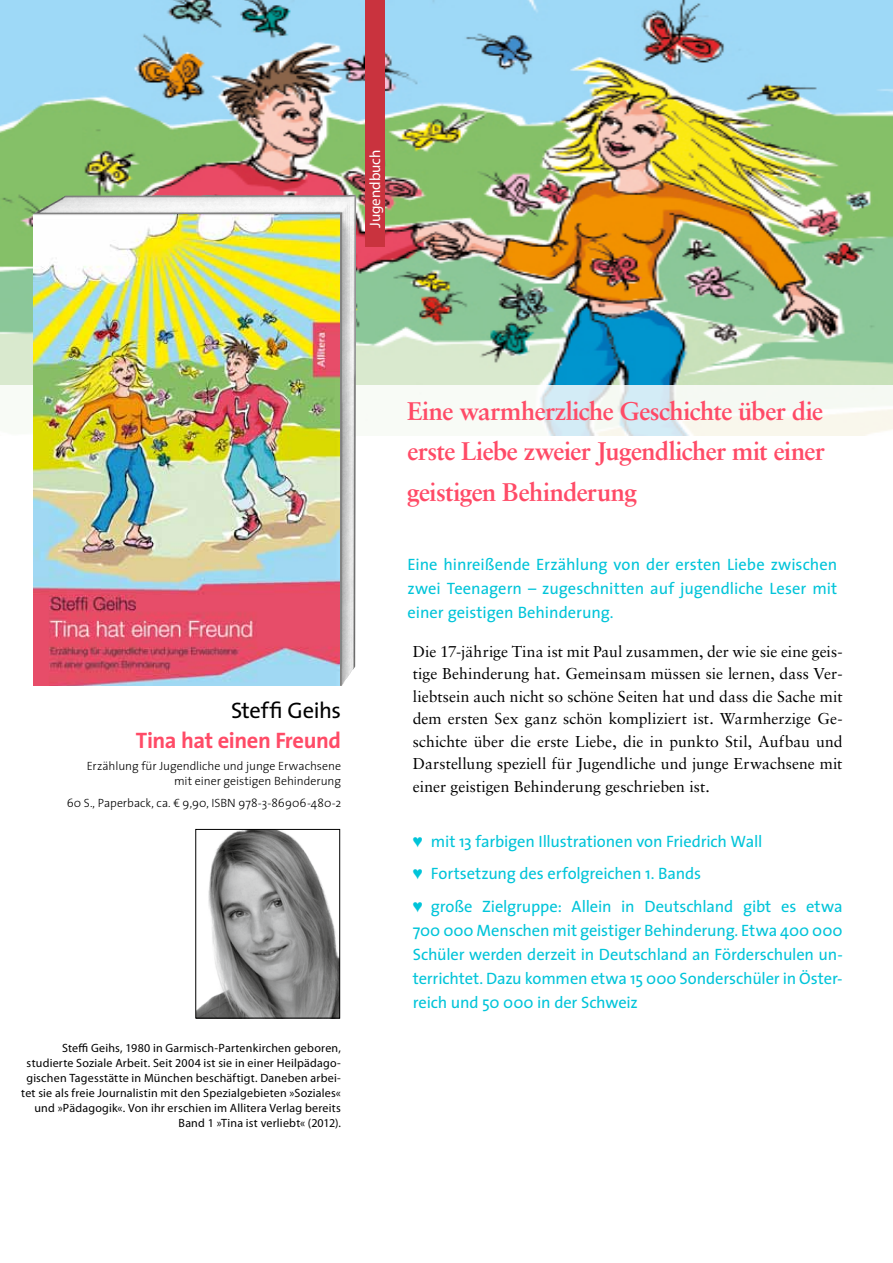
<style>
.page{position:relative;width:893px;height:1263px;background:#fff}
.page>*{position:absolute;margin:0;border:0;box-sizing:border-box;transform-origin:0 0}
.t1{font:700 25.5px/40.5px "Sabon";letter-spacing:-.025em;color:#ff4b67;text-align:justify}
.t2{font:700 22.5px "The Sans";letter-spacing:-.02em;color:#ff4b67}
.t3{font:22.5px "The Sans";letter-spacing:-.015em;color:#000}
.t4{font:16.5px/24px "The Sans";letter-spacing:-.01em;color:#00c4d9;text-align:justify}
.t5{font:15.75px/22.5px "Sabon";color:#000;text-align:justify}
.t6{font:15px "Myriad Pro";color:#fff}
.t7{font:12px/15px "Myriad Pro";letter-spacing:.02em;color:#000;text-align:right}
.t8{font:300 12px/14.4px "The Sans";color:#000;text-align:right}
.s1{font-family:"Times New Roman"}
</style>
<div class="page">
<img style="left:198px;top:831px;width:140px;height:185px">
<div style="left:196px;top:829px;width:144px;height:189px;border:1px solid #000"></div>
<img style="left:0;top:0;width:893px;height:385px">
<svg style="left:420px;top:385px;width:473px;height:51px;fill:#f7f9f3"></svg>
<div style="left:365px;top:0;width:20px;height:246px;background:#c9333e"></div>
<img style="left:33px;top:195px;width:323px;height:491px">
<img style="left:34px;top:215px;width:306px;height:471px">
<p class="t6" style="left:366px;top:228px;width:80px;rotate:-90deg">Jugendbuch</p>
<h2 class="t3" style="left:231px;top:691px;width:112px">Steffi Geihs</h2>
<h2 class="t2" style="left:136px;top:721px;width:207px">Tina hat einen Freund</h2>
<p class="t8" style="left:87px;top:758px;width:256px">Erzählung für Jugendliche und junge Erwachsene mit einer geistigen Behinderung</p>
<p class="t8" style="left:67px;top:795px;width:276px">60 S., Paperback, ca. € 9,90, ISBN 978-3-86906-480-2</p>
<p class="t7" style="left:21px;top:1040px;width:321px">Steffi Geihs, 1980 in Garmisch-Partenkirchen geboren, studierte Soziale Arbeit. Seit 2004 ist sie in einer Heilpädago&shy;gischen Tagesstätte in München beschäftigt. Daneben arbei&shy;tet sie als freie Journalistin mit den Spezialgebieten »Soziales« und »Pädagogik«. Von ihr erschien im Allitera Verlag bereits Band 1 »Tina ist verliebt« (2012).</p>
<h1 class="t1" style="left:407px;top:390px;width:419px">Eine warmherzliche Geschichte über die erste Liebe zweier Jugendlicher mit einer geistigen Behinderung</h1>
<p class="t4" style="left:407px;top:552px;width:431px">Eine hinreißende Erzählung von der ersten Liebe zwischen zwei Teenagern – zugeschnitten auf jugendliche Leser mit einer geistigen Behinderung.</p>
<p class="t5" style="left:413px;top:640px;width:431px">Die 17-jährige Tina ist mit Paul zusammen, der wie sie eine geis&shy;tige Behinderung hat. Gemeinsam müssen sie lernen, dass Ver&shy;liebtsein auch nicht so schöne Seiten hat und dass die Sache mit dem ersten Sex ganz schön kompliziert ist. Warmherzige Ge&shy;schichte über die erste Liebe, die in punkto Stil, Aufbau und Darstellung speziell für Jugendliche und junge Erwachsene mit einer geistigen Behinderung geschrieben ist.</p>
<p class="t4" style="left:413px;top:824px;width:431px;line-height:32.5px;text-align:left"><span class="s1">♥</span> mit 13 farbigen Illustrationen von Friedrich Wall<br><span class="s1">♥</span> Fortsetzung des erfolgreichen 1. Bands<br><span class="s1">♥</span> große Zielgruppe: Allein in Deutschland gibt es etwa</p>
<p class="t4" style="left:413px;top:918px;width:431px">700 000 Menschen mit geistiger Behinderung. Etwa 400 000<br>Schüler werden derzeit in Deutschland an Förderschulen un&shy;terrichtet. Dazu kommen etwa 15 000 Sonderschüler in Öster&shy;reich und 50 000 in der Schweiz</p>
</div>
